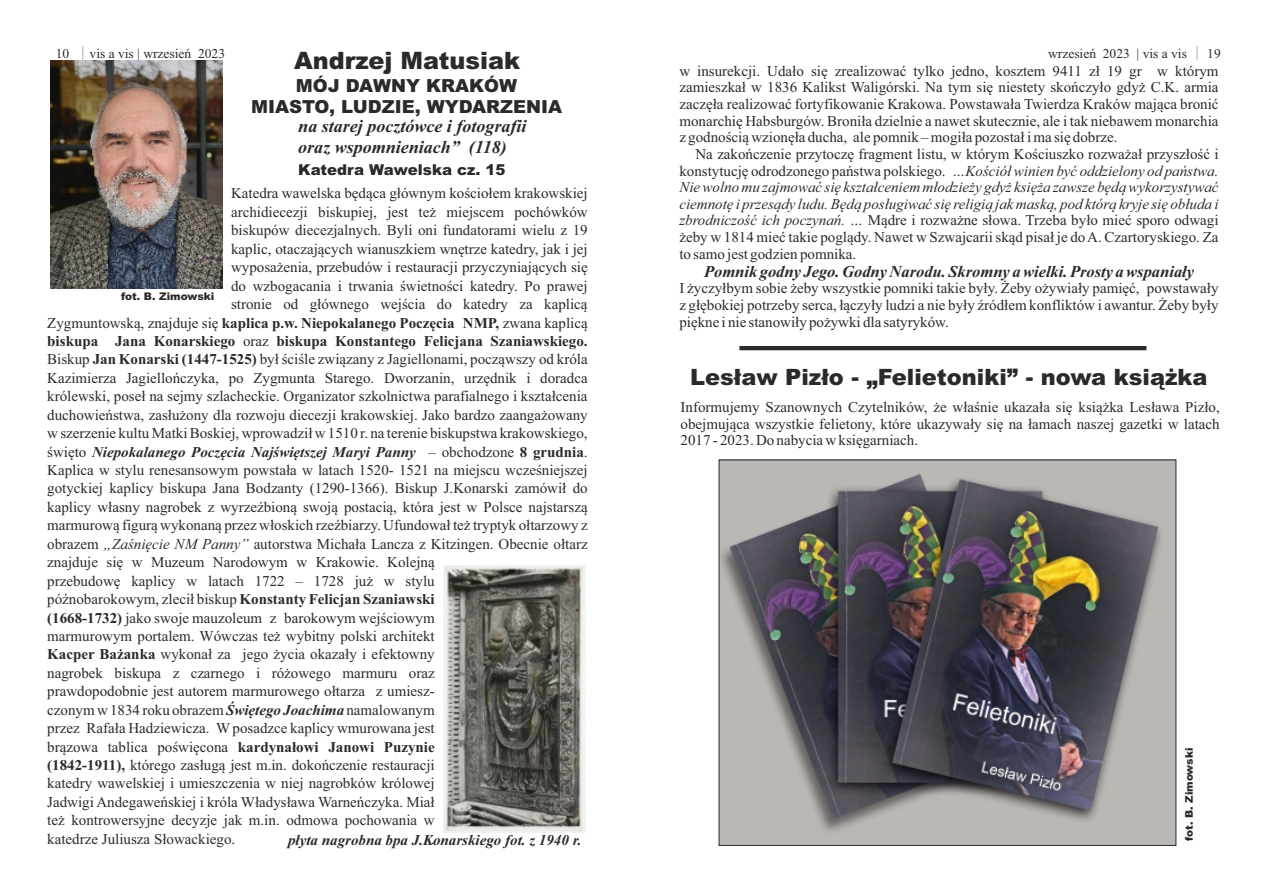
<style>
.page{position:relative;width:1263px;height:893px;background:#fff}
.page>*{position:absolute;margin:0;border:0;box-sizing:border-box;transform-origin:0 0}
.t1{font:900 24px "Arial";color:#2b2a29}
.t2{font:900 22.5px "Arial";color:#2b2a29}
.t3{font:italic 700 18px/20.5px "Times New Roman";color:#2b2a29}
.t4{font:900 18px/20.5px "Arial";color:#2b2a29;text-align:center}
.t5{font:italic 700 16.5px "Times New Roman";color:#2b2a29}
.t6{font:15px/16.6px "Times New Roman";color:#2b2a29;text-align:justify}
.t7{font:italic 700 15px "Times New Roman";color:#2b2a29}
.t8{font:700 15px "Times New Roman";color:#2b2a29}
.t9{font:900 15px "Arial";color:#2b2a29}
.t10{font:13.5px "Times New Roman";color:#2b2a29}
.t11{font:900 10.5px "Arial";color:#2b2a29}
.s1{font-family:"Adobe Fangsong Std"}
.s2{font-weight:700}
.s3{font-weight:400}
.s4{font-weight:400;font-style:normal}
.s5{font-style:normal}
.s6{font-style:italic}
.s7{font-weight:700;font-style:italic}
</style>
<div class="page">
<img style="left:51px;top:60px;width:172px;height:229px">
<img style="left:443px;top:565px;width:142px;height:268px">
<hr style="left:739px;top:346px;width:407px;height:4px;background:#2b2a29">
<img style="left:721px;top:461px;width:453px;height:383px">
<p class="t10" style="left:56px;top:48px;width:171px">10 <span class="s1">│</span>vis a vis | wrzesień 2023</p>
<p class="t10" style="left:1048px;top:49px;width:174px">wrzesień 2023 | vis a vis <span class="s1">│</span> 19</p>
<h1 class="t1" style="left:294px;top:52px;width:228px">Andrzej Matusiak</h1>
<p class="t4" style="left:251px;top:78px;width:312px">MÓJ DAWNY KRAKÓW<br>MIASTO, LUDZIE, WYDARZENIA</p>
<p class="t3" style="left:298px;top:118px;width:230px">na starej pocztówce i fotografii oraz wspomnieniach” (118)</p>
<p class="t9" style="left:298px;top:165px;width:209px">Katedra Wawelska cz. 15</p>
<p class="t6" style="left:231px;top:187px;width:358px">Katedra wawelska będąca głównym kościołem krakowskiej</p>
<p class="t6" style="left:231px;top:205px;width:358px">archidiecezji biskupiej, jest też miejscem pochówków</p>
<p class="t6" style="left:231px;top:223px;width:358px">biskupów diecezjalnych. Byli oni fundatorami wielu z 19</p>
<p class="t6" style="left:231px;top:242px;width:358px">kaplic, otaczających wianuszkiem wnętrze katedry, jak i jej</p>
<p class="t6" style="left:231px;top:260px;width:358px">wyposażenia, przebudów i restauracji przyczyniających się</p>
<p class="t6" style="left:231px;top:279px;width:358px">do wzbogacania i trwania świetności katedry. Po prawej</p>
<p class="t6" style="left:231px;top:297px;width:358px">stronie od głównego wejścia do katedry za kaplicą</p>
<p class="t6" style="left:47px;top:316px;width:542px">Zygmuntowską, znajduje się <span class="s2">kaplica p.w. Niepokalanego Poczęcia NMP,</span> zwana kaplicą</p>
<p class="t8" style="left:47px;top:336px;width:542px">biskupa Jana Konarskiego <span class="s3">oraz</span> biskupa Konstantego Felicjana Szaniawskiego.</p>
<p class="t6" style="left:47px;top:352px;width:542px">Biskup <span class="s2">Jan Konarski (1447-1525)</span> był ściśle związany z Jagiellonami, począwszy od króla</p>
<p class="t6" style="left:47px;top:371px;width:542px">Kazimierza Jagiellończyka, po Zygmunta Starego. Dworzanin, urzędnik i doradca</p>
<p class="t6" style="left:47px;top:389px;width:542px">królewski, poseł na sejmy szlacheckie. Organizator szkolnictwa parafialnego i kształcenia</p>
<p class="t6" style="left:47px;top:408px;width:542px">duchowieństwa, zasłużony dla rozwoju diecezji krakowskiej. Jako bardzo zaangażowany</p>
<p class="t6" style="left:47px;top:426px;width:542px">w szerzenie kultu Matki Boskiej, wprowadził w 1510 r. na terenie biskupstwa krakowskiego,</p>
<p class="t7" style="left:47px;top:446px;width:542px"><span class="s4">święto</span> Niepokalanego Poczęcia Najświętszej Maryi Panny <span class="s4">– obchodzone</span> <span class="s5">8 grudnia</span><span class="s4">.</span></p>
<p class="t6" style="left:47px;top:463px;width:542px">Kaplica w stylu renesansowym powstała w latach 1520- 1521 na miejscu wcześniejszej</p>
<p class="t6" style="left:47px;top:482px;width:542px">gotyckiej kaplicy biskupa Jana Bodzanty (1290-1366). Biskup J.Konarski zamówił do</p>
<p class="t6" style="left:47px;top:500px;width:542px">kaplicy własny nagrobek z wyrzeźbioną swoją postacią, która jest w Polsce najstarszą</p>
<p class="t6" style="left:47px;top:518px;width:542px">marmurową figurą wykonaną przez włoskich rzeźbiarzy. Ufundował też tryptyk ołtarzowy z</p>
<p class="t6" style="left:47px;top:537px;width:542px">obrazem <span class="s6">„Zaśnięcie NM Panny”</span> autorstwa Michała Lancza z Kitzingen. Obecnie ołtarz</p>
<p class="t6" style="left:47px;top:555px;width:389px">znajduje się w Muzeum Narodowym w Krakowie. Kolejną</p>
<p class="t6" style="left:47px;top:574px;width:389px">przebudowę kaplicy w latach 1722 – 1728 już w stylu</p>
<p class="t6" style="left:47px;top:592px;width:389px">późnobarokowym, zlecił biskup <span class="s2">Konstanty Felicjan Szaniawski</span></p>
<p class="t6" style="left:47px;top:611px;width:389px"><span class="s2">(1668-1732)</span> jako swoje mauzoleum z barokowym wejściowym</p>
<p class="t6" style="left:47px;top:629px;width:389px">marmurowym portalem. Wówczas też wybitny polski architekt</p>
<p class="t6" style="left:47px;top:647px;width:389px"><span class="s2">Kacper Bażanka</span> wykonał za jego życia okazały i efektowny</p>
<p class="t6" style="left:47px;top:666px;width:389px">nagrobek biskupa z czarnego i różowego marmuru oraz</p>
<p class="t6" style="left:47px;top:684px;width:389px">prawdopodobnie jest autorem marmurowego ołtarza z umiesz-</p>
<p class="t6" style="left:47px;top:703px;width:389px">czonym w 1834 roku obrazem <span class="s7">Świętego Joachima</span> namalowanym</p>
<p class="t6" style="left:47px;top:721px;width:389px">przez Rafała Hadziewicza. W posadzce kaplicy wmurowana jest</p>
<p class="t6" style="left:47px;top:740px;width:389px">brązowa tablica poświęcona <span class="s2">kardynałowi Janowi Puzynie</span></p>
<p class="t6" style="left:47px;top:758px;width:389px"><span class="s2">(1842-1911),</span> którego zasługą jest m.in. dokończenie restauracji</p>
<p class="t6" style="left:47px;top:776px;width:389px">katedry wawelskiej i umieszczenia w niej nagrobków królowej</p>
<p class="t6" style="left:47px;top:795px;width:389px">Jadwigi Andegaweńskiej i króla Władysława Warneńczyka. Miał</p>
<p class="t6" style="left:47px;top:813px;width:389px">też kontrowersyjne decyzje jak m.in. odmowa pochowania w</p>
<p class="t6" style="left:47px;top:832px;width:190px">katedrze Juliusza Słowackiego.</p>
<p class="t7" style="left:288px;top:835px;width:295px">płyta nagrobna bpa J.Konarskiego fot. z 1940 r.</p>
<p class="t6" style="left:679px;top:64px;width:541px">w insurekcji. Udało się zrealizować tylko jedno, kosztem 9411 zł 19 gr w którym zamieszkał w 1836 Kalikst Waligórski. Na tym się niestety skończyło gdyż C.K. armia zaczęła realizować fortyfikowanie Krakowa. Powstawała Twierdza Kraków mająca bronić monarchię Habsburgów. Broniła dzielnie a nawet skutecznie, ale i tak niebawem monarchia z godnością wzionęła ducha, ale pomnik – mogiła pozostał i ma się dobrze.</p>
<p class="t6" style="left:679px;top:147px;width:541px;text-indent:16px">Na zakończenie przytoczę fragment listu, w którym Kościuszko rozważał przyszłość i konstytucję odrodzonego państwa polskiego. <span class="s6">…Kościół winien być oddzielony od państwa.<br>Nie wolno mu zajmować się kształceniem młodzieży gdyż księża zawsze będą wykorzystywać ciemnotę i przesądy ludu. Będą posługiwać się religią jak maską, pod którą kryje się obłuda i zbrodniczość ich poczynań. …</span> Mądre i rozważne słowa. Trzeba było mieć sporo odwagi żeby w 1814 mieć takie poglądy. Nawet w Szwajcarii skąd pisał je do A. Czartoryskiego. Za to samo jest godzien pomnika.</p>
<p class="t5" style="left:704px;top:265px;width:491px">Pomnik godny Jego. Godny Narodu. Skromny a wielki. Prosty a wspaniały</p>
<p class="t6" style="left:679px;top:282px;width:541px">I życzyłbym sobie żeby wszystkie pomniki takie były. Żeby ożywiały pamięć, powstawały z głębokiej potrzeby serca, łączyły ludzi a nie były źródłem konfliktów i awantur. Żeby były piękne i nie stanowiły pożywki dla satyryków.</p>
<h2 class="t2" style="left:690px;top:369px;width:519px">Lesław Pizło - „Felietoniki” - nowa książka</h2>
<p class="t6" style="left:680px;top:400px;width:541px">Informujemy Szanownych Czytelników, że właśnie ukazała się książka Lesława Pizło, obejmująca wszystkie felietony, które ukazywały się na łamach naszej gazetki w latach 2017 - 2023. Do nabycia w księgarniach.</p>
<p class="t11" style="left:121px;top:293px;width:95px">fot. B. Zimowski</p>
<p class="t11" style="left:1185px;top:841px;width:95px;rotate:-90deg">fot. B. Zimowski</p>
<p class="t6" style="left:431px;top:832px;width:5px">.</p>
</div>
